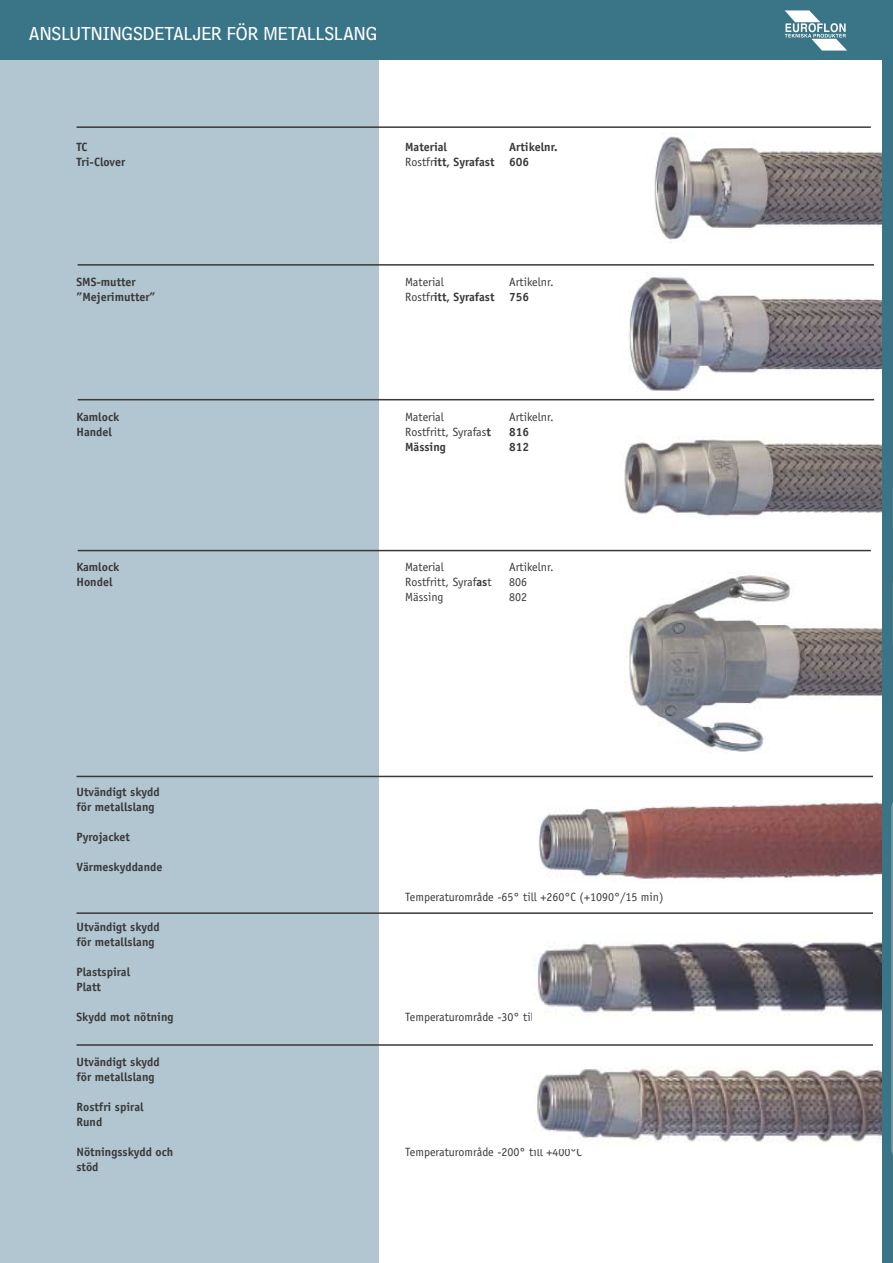
<style>
.page{position:relative;width:893px;height:1263px;background:#fff}
.page>*{position:absolute;margin:0;border:0;box-sizing:border-box;transform-origin:0 0}
.t1{font:19.5px "Bell Centennial BT Sub Caption";letter-spacing:-.005em;color:#fff}
.t2{font:700 12px/15px "Officina Sans";color:#3a3838}
.t3{font:12px/15px "Officina Sans";color:#3a3838}
.s1{font-weight:400}
.s2{font-weight:700}
</style>
<div class="page">
<div style="left:0;top:57px;width:379px;height:1206px;background:#b1c6d1"></div>
<img style="left:624px;top:435px;width:258px;height:81px">
<img style="left:654px;top:133px;width:228px;height:107px">
<img style="left:629px;top:277px;width:253px;height:114px">
<hr style="left:77px;top:776px;width:796px;height:1px;background:#3a3838">
<hr style="left:78px;top:399px;width:796px;height:1px;background:#3a3838">
<img style="left:629px;top:575px;width:253px;height:178px">
<hr style="left:77px;top:912px;width:796px;height:2px;background:#3a3838">
<hr style="left:77px;top:1044px;width:796px;height:2px;background:#3a3838">
<hr style="left:78px;top:550px;width:793px;height:1px;background:#3a3838">
<hr style="left:77px;top:126px;width:794px;height:2px;background:#3a3838">
<hr style="left:78px;top:264px;width:796px;height:2px;background:#3a3838">
<img style="left:538px;top:802px;width:344px;height:80px">
<img style="left:534px;top:942px;width:348px;height:73px">
<img style="left:535px;top:1066px;width:347px;height:77px">
<div style="left:882px;top:0;width:11px;height:1263px;background:#397586"></div>
<svg style="left:892px;top:488px;width:1px;height:157px"></svg>
<svg style="left:891px;top:802px;width:2px;height:353px"></svg>
<div style="left:0;top:0;width:893px;height:60px;background:#397586"></div>
<svg style="left:785px;top:10px;width:62px;height:41px"></svg>
<p class="t1" style="left:29px;top:22px;width:350px">ANSLUTNINGSDETALJER FÖR METALLSLANG</p>
<p class="t2" style="left:77px;top:139px;width:50px">TC<br>Tri-Clover</p>
<p class="t2" style="left:405px;top:139px;width:43px">Material</p>
<p class="t2" style="left:405px;top:139px;width:154px;text-indent:104px">Artikelnr.<br><span class="s1">Rostfr</span>itt, Syrafast 606</p>
<p class="t2" style="left:77px;top:274px;width:81px">SMS-mutter ”Mejerimutter”</p>
<p class="t2" style="left:77px;top:409px;width:44px">Kamlock<br>Handel</p>
<p class="t3" style="left:405px;top:274px;width:40px">Material</p>
<p class="t3" style="left:405px;top:274px;width:150px;text-indent:104px">Artikelnr.<br>Rostfr<span class="s2">itt, Syrafast 756</span></p>
<p class="t3" style="left:405px;top:409px;width:40px">Material</p>
<p class="t3" style="left:509px;top:409px;width:46px">Artikelnr.</p>
<p class="t3" style="left:405px;top:424px;width:87px">Rostfritt, Syrafas<span class="s2">t</span></p>
<p class="t2" style="left:509px;top:424px;width:22px">816</p>
<p class="t2" style="left:405px;top:439px;width:42px">Mässing</p>
<p class="t2" style="left:509px;top:439px;width:22px">812</p>
<p class="t2" style="left:77px;top:559px;width:44px">Kamlock<br>Hondel</p>
<p class="t3" style="left:405px;top:559px;width:40px">Material</p>
<p class="t3" style="left:509px;top:559px;width:46px">Artikelnr.</p>
<p class="t3" style="left:405px;top:574px;width:88px">Rostfritt, Syraf<span class="s2">as</span>t</p>
<p class="t3" style="left:509px;top:574px;width:19px">806</p>
<p class="t3" style="left:405px;top:589px;width:40px">Mässing</p>
<p class="t3" style="left:509px;top:589px;width:19px">802</p>
<p class="t2" style="left:77px;top:784px;width:85px">Utvändigt skydd för metallslang</p>
<p class="t2" style="left:77px;top:829px;width:55px">Pyrojacket</p>
<p class="t2" style="left:77px;top:859px;width:87px">Värmeskyddande</p>
<p class="t2" style="left:77px;top:919px;width:85px">Utvändigt skydd för metallslang</p>
<p class="t2" style="left:77px;top:964px;width:55px">Plastspiral<br>Platt</p>
<p class="t2" style="left:77px;top:1009px;width:98px">Skydd mot nötning</p>
<p class="t2" style="left:77px;top:1054px;width:85px">Utvändigt skydd för metallslang</p>
<p class="t2" style="left:77px;top:1099px;width:69px">Rostfri spiral<br>Rund</p>
<p class="t2" style="left:77px;top:1144px;width:98px">Nötningsskydd och stöd</p>
<p class="t3" style="left:405px;top:889px;width:260px">Temperaturområde -65° till +260°C (+1090°/15 min)</p>
<p class="t3" style="left:405px;top:1009px;width:166px">Temperaturområde -30° till +70°C</p>
<p class="t3" style="left:405px;top:1144px;width:178px">Temperaturområde -200° till +400°C</p>
</div>
